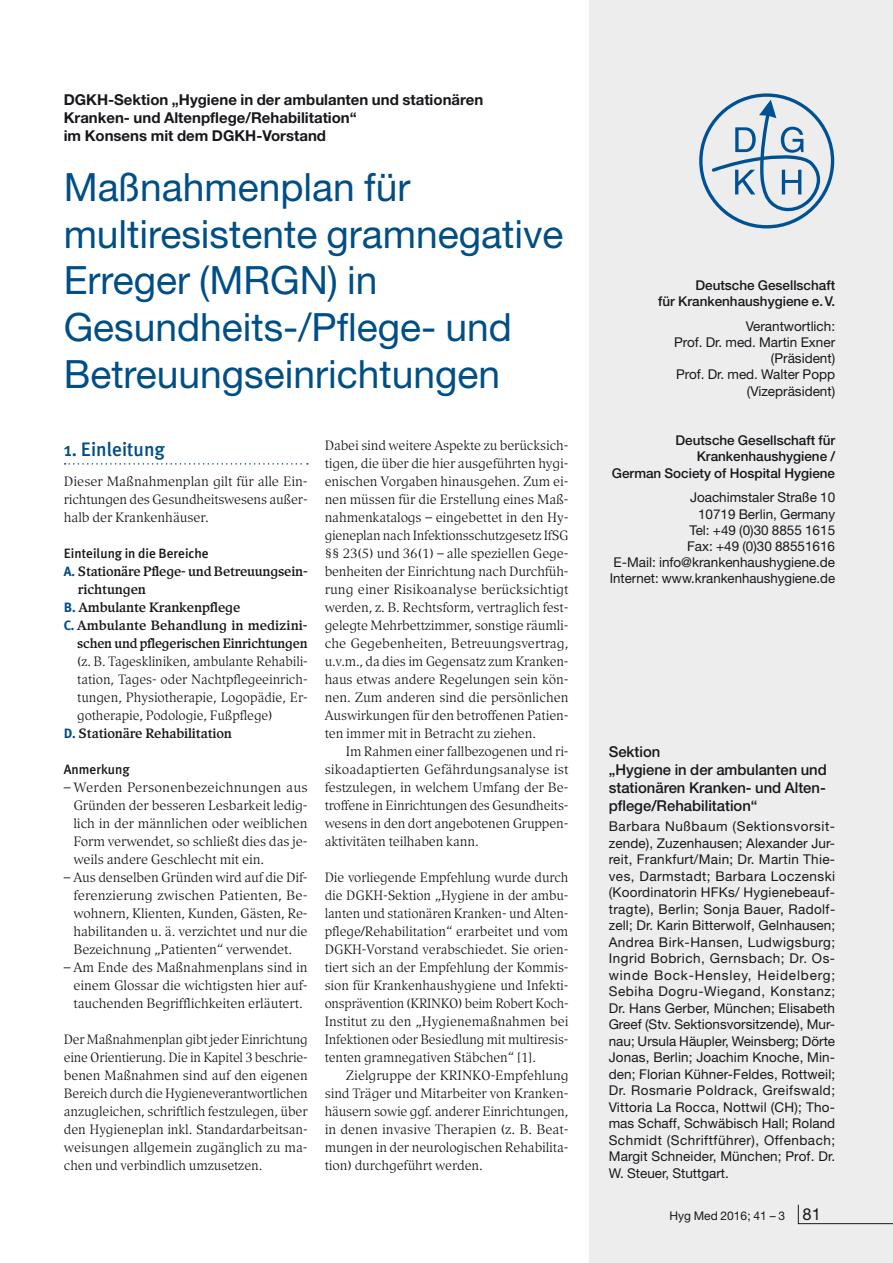
<style>
.page{position:relative;width:893px;height:1263px;background:#fff}
.page>*{position:absolute;margin:0;border:0;box-sizing:border-box;transform-origin:0 0}
.t1{font:39px/46.8px "Helvetica Neue";color:#004e86}
.t2{font:500 19.5px "Meta Plus";color:#004e86}
.t3{font:700 15px/18px "Helvetica Neue";color:#1a171c}
.t4{font:500 15px/18px "Helvetica Neue";color:#1a171c}
.t5{font:13.5px/18px "Compatil Exquisit LT";letter-spacing:-.01em;color:#1a171c;text-align:justify}
.t6{font:13.5px/16.5px "Helvetica Neue";color:#1a171c;text-align:right}
.t7{font:700 13.5px "Compatil Exquisit LT";letter-spacing:-.01em;color:#1a171c}
.t8{font:500 13.5px/16.5px "Helvetica Neue";color:#1a171c;text-align:right}
.t9{font:500 13.5px "Meta Plus";color:#1a171c}
.t10{font:12px "Helvetica Neue";color:#1a171c}
.s1{font-family:"Meta Plus";color:#004e86}
.s2{font-size:16.5px}
</style>
<div class="page">
<div style="left:589px;top:0;width:304px;height:1263px;background:#ededee"></div>
<svg style="left:699px;top:93px;width:135px;height:135px"></svg>
<hr style="left:798px;top:1223px;width:95px;height:1px;background:#1a171c">
<svg style="left:798px;top:1205px;width:1px;height:18px"></svg>
<svg style="left:65px;top:463px;width:243px;height:2px"></svg>
<p class="t3" style="left:64px;top:91px;width:421px">DGKH-Sektion „Hygiene in der ambulanten und stationären<br>Kranken- und Altenpflege/Rehabilitation“<br>im Konsens mit dem DGKH-Vorstand</p>
<h1 class="t1" style="left:64px;top:163px;width:501px">Maßnahmenplan für multiresistente gramnegative<br>Erreger (MRGN) in<br>Gesundheits-/Pflege- und<br>Betreuungseinrichtungen</h1>
<h2 class="t2" style="left:64px;top:438px;width:103px">1. Einleitung</h2>
<p class="t5" style="left:64px;top:472px;width:245px">Dieser Maßnahmenplan gilt für alle Ein&shy;richtungen des Gesundheitswesens außer&shy;halb der Krankenhäuser.</p>
<p class="t9" style="left:64px;top:545px;width:146px">Einteilung in die Bereiche</p>
<p class="t7" style="left:64px;top:563px;width:245px"><span class="s1">A.</span> Stationäre Pflege- und Betreuungsein-</p>
<p class="t7" style="left:78px;top:581px;width:70px">richtungen</p>
<p class="t7" style="left:64px;top:599px;width:178px"><span class="s1">B.</span> Ambulante Krankenpflege</p>
<p class="t7" style="left:64px;top:617px;width:245px"><span class="s1">C.</span> Ambulante Behandlung in medizini-</p>
<p class="t7" style="left:77px;top:635px;width:232px">schen und pflegerischen Einrichtungen</p>
<p class="t5" style="left:77px;top:652px;width:232px">(z. B. Tageskliniken, ambulante Rehabili-</p>
<p class="t5" style="left:77px;top:670px;width:232px">tation, Tages- oder Nachtpflegeeinrich-</p>
<p class="t5" style="left:77px;top:688px;width:232px">tungen, Physiotherapie, Logopädie, Er-</p>
<p class="t5" style="left:77px;top:706px;width:197px">gotherapie, Podologie, Fußpflege)</p>
<p class="t7" style="left:64px;top:725px;width:170px"><span class="s1">D.</span> Stationäre Rehabilitation</p>
<p class="t9" style="left:64px;top:762px;width:67px">Anmerkung</p>
<p class="t5" style="left:73px;top:778px;width:236px;text-indent:-10px">– Werden Personenbezeichnungen aus Gründen der besseren Lesbarkeit ledig&shy;lich in der männlichen oder weiblichen Form verwendet, so schließt dies das je&shy;weils andere Geschlecht mit ein.</p>
<p class="t5" style="left:73px;top:868px;width:236px;text-indent:-10px">– Aus denselben Gründen wird auf die Dif&shy;ferenzierung zwischen Patienten, Be&shy;wohnern, Klienten, Kunden, Gästen, Re&shy;habilitanden u. ä. verzichtet und nur die Bezeichnung „Patienten“ verwendet.</p>
<p class="t5" style="left:73px;top:958px;width:236px;text-indent:-10px">– Am Ende des Maßnahmenplans sind in einem Glossar die wichtigsten hier auf&shy;tauchenden Begrifflichkeiten erläutert.</p>
<p class="t5" style="left:64px;top:1030px;width:245px">Der Maßnahmenplan gibt jeder Einrichtung eine Orientierung. Die in Kapitel 3 beschrie&shy;benen Maßnahmen sind auf den eigenen Bereich durch die Hygieneverantwortlichen anzugleichen, schriftlich festzulegen, über den Hygieneplan inkl. Standardarbeitsan&shy;weisungen allgemein zugänglich zu ma&shy;chen und verbindlich umzusetzen.</p>
<p class="t5" style="left:325px;top:436px;width:245px">Dabei sind weitere Aspekte zu berücksich&shy;tigen, die über die hier ausgeführten hygi&shy;enischen Vorgaben hinausgehen. Zum ei&shy;nen müssen für die Erstellung eines Maß&shy;nahmenkatalogs – eingebettet in den Hy&shy;gieneplan nach Infektionsschutzgesetz IfSG §§ 23(5) und 36(1) – alle speziellen Gege&shy;benheiten der Einrichtung nach Durchfüh&shy;rung einer Risikoanalyse berücksichtigt werden, z. B. Rechtsform, vertraglich fest&shy;gelegte Mehrbettzimmer, sonstige räumli&shy;che Gegebenheiten, Betreuungsvertrag, u.v.m., da dies im Gegensatz zum Kranken&shy;haus etwas andere Regelungen sein kön&shy;nen. Zum anderen sind die persönlichen Auswirkungen für den betroffenen Patien&shy;ten immer mit in Betracht zu ziehen.</p>
<p class="t5" style="left:325px;top:742px;width:245px;text-indent:21px">Im Rahmen einer fallbezogenen und ri&shy;sikoadaptierten Gefährdungsanalyse ist festzulegen, in welchem Umfang der Be&shy;troffene in Einrichtungen des Gesundheits&shy;wesens in den dort angebotenen Gruppen&shy;aktivitäten teilhaben kann.</p>
<p class="t5" style="left:325px;top:868px;width:245px">Die vorliegende Empfehlung wurde durch die DGKH-Sektion „Hygiene in der ambu&shy;lanten und stationären Kranken- und Alten&shy;pflege/Rehabilitation“ erarbeitet und vom DGKH-Vorstand verabschiedet. Sie orien&shy;tiert sich an der Empfehlung der Kommis&shy;sion für Krankenhaushygiene und Infekti&shy;onsprävention (KRINKO) beim Robert Koch-Institut zu den „Hygienemaßnahmen bei Infektionen oder Besiedlung mit multiresis&shy;tenten gramnegativen Stäbchen“ [1].</p>
<p class="t5" style="left:325px;top:1066px;width:245px;text-indent:21px">Zielgruppe der KRINKO-Empfehlung sind Träger und Mitarbeiter von Kranken&shy;häusern sowie ggf. anderer Einrichtungen, in denen invasive Therapien (z. B. Beat&shy;mungen in der neurologischen Rehabilita&shy;tion) durchgeführt werden.</p>
<p class="t8" style="left:658px;top:277px;width:178px">Deutsche Gesellschaft<br>für Krankenhaushygiene e.V.</p>
<p class="t6" style="left:674px;top:318px;width:163px">Verantwortlich:<br>Prof. Dr. med. Martin Exner (Präsident)<br>Prof. Dr. med. Walter Popp (Vizepräsident)</p>
<p class="t8" style="left:612px;top:431px;width:225px">Deutsche Gesellschaft für<br>Krankenhaushygiene /<br>German Society of Hospital Hygiene</p>
<p class="t6" style="left:610px;top:489px;width:227px">Joachimstaler Straße 10<br>10719 Berlin, Germany<br>Tel: +49 (0)30 8855 1615<br>Fax: +49 (0)30 88551616<br>E-Mail: info@krankenhaushygiene.de<br>Internet: www.krankenhaushygiene.de</p>
<p class="t4" style="left:609px;top:742px;width:220px">Sektion<br>„Hygiene in der ambulanten und stationären Kranken- und Alten&shy;pflege/Rehabilitation“</p>
<p class="t6" style="left:609px;top:818px;width:228px;text-align:justify">Barbara Nußbaum (Sektionsvorsit&shy;zende), Zuzenhausen; Alexander Jur&shy;reit, Frankfurt/Main; Dr. Martin Thie&shy;ves, Darmstadt; Barbara Loczenski (Koordinatorin HFKs/ Hygienebeauf&shy;tragte), Berlin; Sonja Bauer, Radolf&shy;zell; Dr. Karin Bitterwolf, Gelnhausen; Andrea Birk-Hansen, Ludwigsburg; Ingrid Bobrich, Gernsbach; Dr. Os&shy;winde Bock-Hensley, Heidelberg; Sebiha Dogru-Wiegand, Konstanz; Dr. Hans Gerber, München; Elisabeth Greef (Stv. Sektionsvorsitzende), Mur&shy;nau; Ursula Häupler, Weinsberg; Dörte Jonas, Berlin; Joachim Knoche, Min&shy;den; Florian Kühner-Feldes, Rottweil; Dr. Rosmarie Poldrack, Greifswald; Vittoria La Rocca, Nottwil (CH); Tho&shy;mas Schaff, Schwäbisch Hall; Roland Schmidt (Schriftführer), Offenbach; Margit Schneider, München; Prof. Dr.<br>W. Steuer, Stuttgart.</p>
<p class="t10" style="left:669px;top:1208px;width:153px">Hyg Med 2016; 41 – 3 <span class="s2">81</span></p>
</div>
